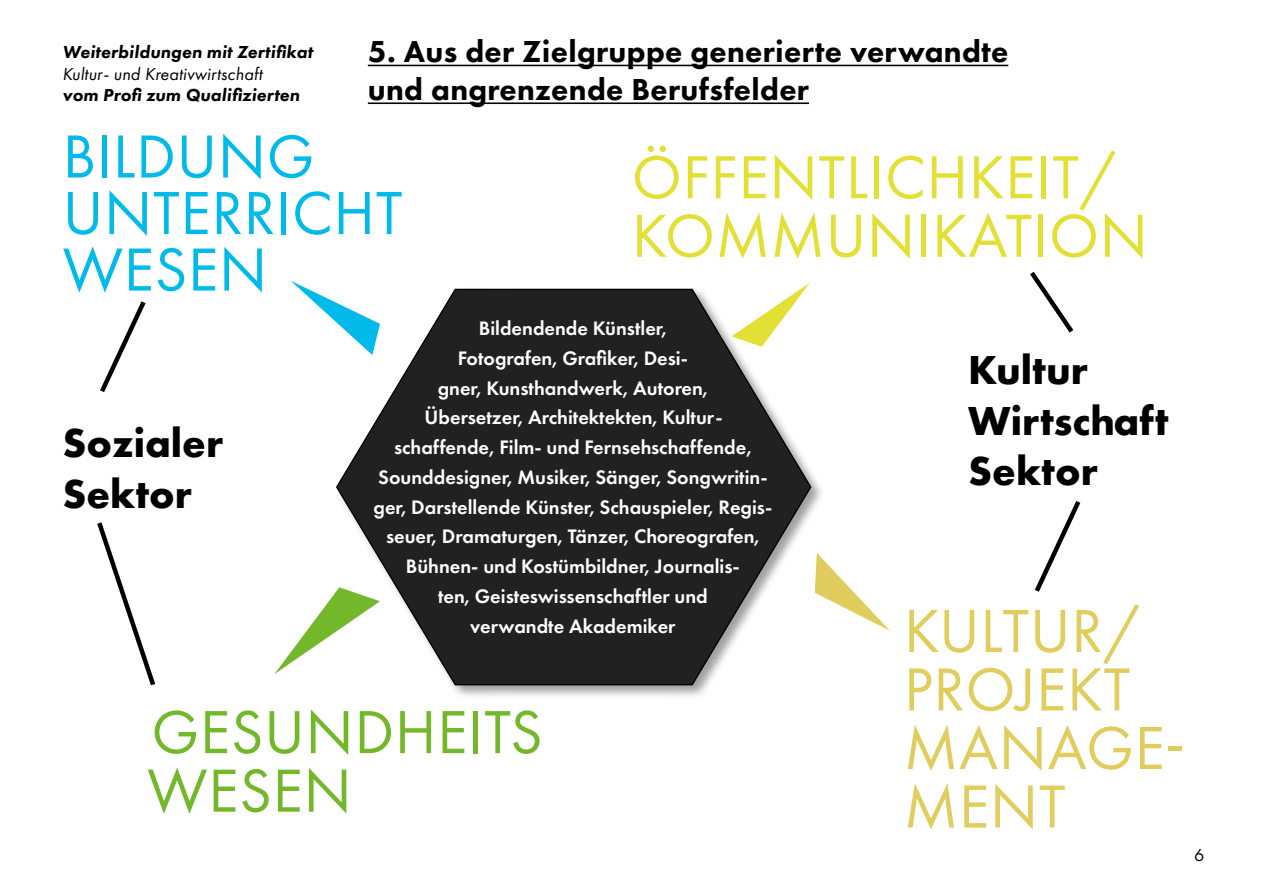
<style>
.page{position:relative;width:1263px;height:893px;background:#fff}
.page>*{position:absolute;margin:0;border:0;box-sizing:border-box;transform-origin:0 0}
.t1{font:63px/58.5px "Futura PT";letter-spacing:.01em;color:#e2e035}
.t2{font:63px/58.5px "Futura PT";letter-spacing:.01em;color:#e0cd5d}
.t3{font:63px/56.6px "Futura PT";letter-spacing:.01em;color:#00baea}
.t4{font:63px/58.5px "Futura PT";letter-spacing:.01em;color:#73b72b}
.t5{font:700 42px/50.6px "Futura PT";color:#000}
.t6{font:800 31.5px/37.8px "Futura PT";letter-spacing:.01em;color:#000}
.t7{font:600 20.25px/29.8px "Futura PT";color:#fff;text-align:center}
.t8{font:italic 800 18px "Futura PT";letter-spacing:.01em;color:#000}
.t9{font:italic 18px "Futura PT";letter-spacing:.01em;color:#000}
.t10{font:18px "Futura PT";color:#000}
</style>
<div class="page">
<svg style="left:100px;top:301px;width:46px;height:91px"></svg>
<svg style="left:97px;top:522px;width:59px;height:164px"></svg>
<svg style="left:1034px;top:501px;width:47px;height:91px"></svg>
<hr style="left:368px;top:65px;width:640px;height:1px;background:#000">
<hr style="left:368px;top:102px;width:441px;height:2px;background:#000">
<svg style="left:291px;top:281px;width:44px;height:40px"></svg>
<svg style="left:274px;top:593px;width:61px;height:81px"></svg>
<svg style="left:825px;top:561px;width:65px;height:70px"></svg>
<svg style="left:1030px;top:271px;width:44px;height:62px"></svg>
<div style="left:335px;top:287px;width:490px;height:413px;background:#000;opacity:.38"></div>
<svg style="left:335px;top:288px;width:477px;height:398px"></svg>
<h3 class="t6" style="left:368px;top:32px;width:642px">5. Aus der Zielgruppe generierte verwandte und angrenzende Berufsfelder</h3>
<h1 class="t1" style="left:632px;top:148px;width:518px">ÖFFENTLICHKEIT/<br>KOMMUNIKATION</h1>
<p class="t8" style="left:62px;top:41px;width:252px">Weiterbildungen mit Zertifikat</p>
<p class="t9" style="left:62px;top:63px;width:202px">Kultur- und Kreativwirtschaft</p>
<p class="t8" style="left:62px;top:84px;width:239px">vom Profi zum Qualifizierten</p>
<h1 class="t3" style="left:63px;top:128px;width:341px">BILDUNG<br>UNTERRICHT<br>WESEN</h1>
<h2 class="t5" style="left:62px;top:417px;width:162px">Sozialer<br>Sektor</h2>
<p class="t7" style="left:373px;top:313px;width:400px">Bildendende Künstler,<br>Fotografen, Grafiker, Desi-<br>gner, Kunsthandwerk, Autoren,<br>Übersetzer, Architektekten, Kultur&shy;schaffende, Film- und Fernsehschaffende, Sounddesigner, Musiker, Sänger, Songwritin&shy;ger, Darstellende Künster, Schauspieler, Regis&shy;seuer, Dramaturgen, Tänzer, Choreografen, Bühnen- und Kostümbildner, Journalis-<br>ten, Geisteswissenschaftler und<br>verwandte Akademiker</p>
<h1 class="t4" style="left:147px;top:703px;width:397px">GESUNDHEITS<br>WESEN</h1>
<h2 class="t5" style="left:968px;top:344px;width:202px">Kultur<br>Wirtschaft<br>Sektor</h2>
<h1 class="t2" style="left:904px;top:601px;width:283px">KULTUR/<br>PROJEKT<br>MANAGE-<br>MENT</h1>
<p class="t10" style="left:1194px;top:845px;width:12px">6</p>
</div>
